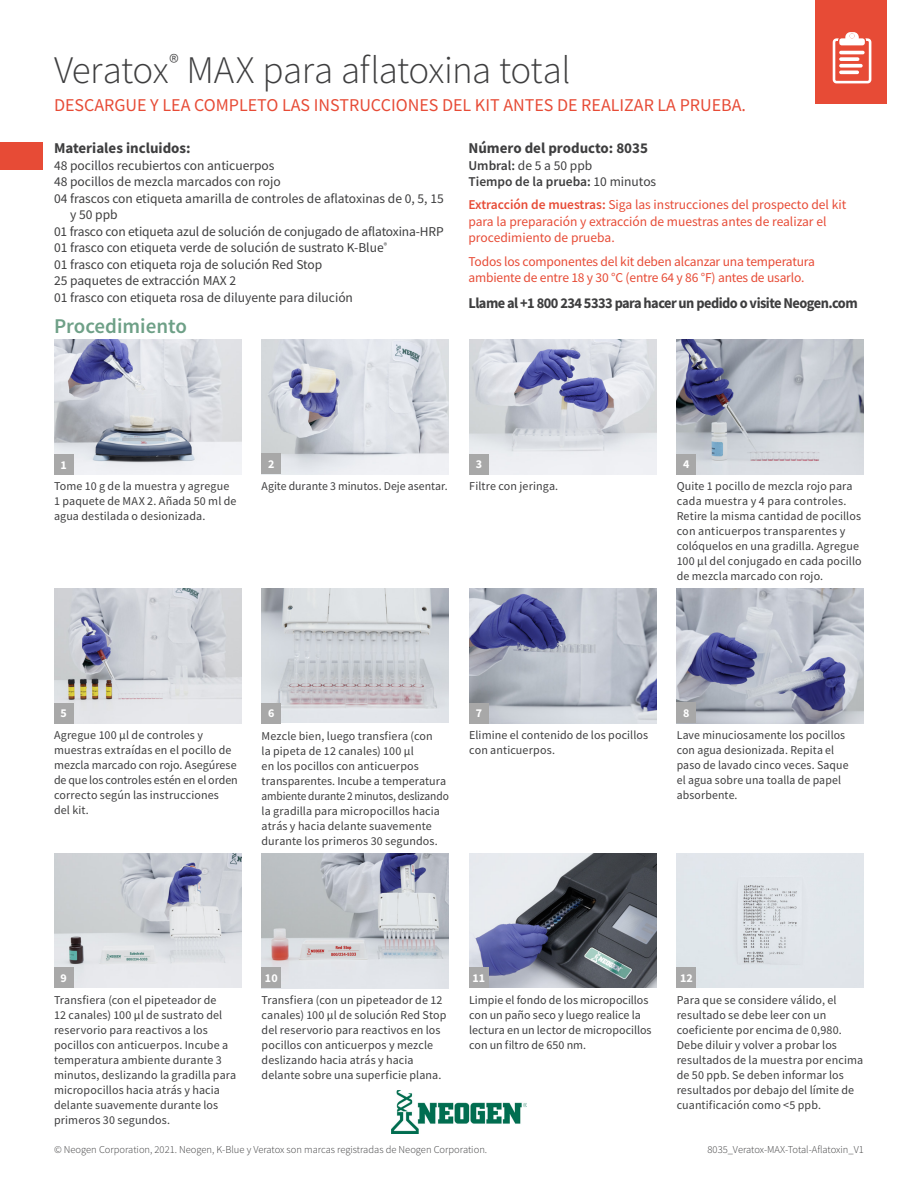
<style>
.page{position:relative;width:918px;height:1188px;background:#fff}
.page>*{position:absolute;margin:0;border:0;box-sizing:border-box;transform-origin:0 0}
.Headline{font:300 39px "Source Sans Pro";letter-spacing:-.015em;color:#3e3e3f}
.Subhead{font:600 21px "Source Sans Pro";color:#6ea087}
.Kit_Instructions{font:18px "Source Sans Pro";color:#e74b36}
.Materials_Provided_S{font:700 15px "Source Sans Pro";letter-spacing:-.035em;color:#3e3e3f;scale:.96 1}
.Materials_Provided_S-2{font:700 15px "Source Sans Pro";color:#3e3e3f}
.Materials_Provided_C{font:13.5px "Source Sans Pro";color:#3e3e3f}
.Materials_Provided_C-2{font:13.5px/16.5px "Source Sans Pro";letter-spacing:-.015em;color:#e74b36}
.Materials_Provided_C-3{font:600 13.5px "Source Sans Pro";color:#3e3e3f}
.Chart_Image_Text{font:12px/15px "Source Sans Pro";letter-spacing:.01em;color:#3e3e3f}
.Image_Text{font:700 12px "Source Sans Pro";color:#fff}
.t1{font:300 10.5px "Source Sans Pro";color:#3e3e3f}
.s1{font-weight:600}
.s2{font-weight:400}
</style>
<div class="page">
<img style="left:469px;top:853px;width:187px;height:135px">
<img style="left:262px;top:853px;width:187px;height:135px">
<img style="left:677px;top:589px;width:187px;height:135px">
<img style="left:469px;top:589px;width:187px;height:134px">
<img style="left:262px;top:589px;width:187px;height:134px">
<img style="left:677px;top:340px;width:187px;height:134px">
<img style="left:54px;top:589px;width:187px;height:134px">
<div style="left:815px;top:0;width:72px;height:104px;background:#e74b36"></div>
<svg style="left:833px;top:32px;width:38px;height:51px"></svg>
<div style="left:0;top:142px;width:42px;height:28px;background:#e74b36"></div>
<img style="left:54px;top:340px;width:187px;height:134px">
<div style="left:54px;top:454px;width:19px;height:20px;background:#a8a8a8"></div>
<div style="left:677px;top:703px;width:19px;height:20px;background:#a8a8a8"></div>
<div style="left:54px;top:703px;width:19px;height:20px;background:#a8a8a8"></div>
<div style="left:262px;top:703px;width:19px;height:20px;background:#a8a8a8"></div>
<div style="left:677px;top:454px;width:19px;height:20px;background:#a8a8a8"></div>
<div style="left:469px;top:703px;width:20px;height:21px;background:#a8a8a8"></div>
<img style="left:54px;top:853px;width:187px;height:135px">
<div style="left:262px;top:967px;width:19px;height:21px;background:#a8a8a8"></div>
<div style="left:54px;top:967px;width:19px;height:21px;background:#a8a8a8"></div>
<img style="left:469px;top:340px;width:187px;height:134px">
<img style="left:262px;top:340px;width:187px;height:134px">
<div style="left:262px;top:454px;width:19px;height:20px;background:#a8a8a8"></div>
<div style="left:469px;top:454px;width:20px;height:21px;background:#a8a8a8"></div>
<div style="left:677px;top:853px;width:187px;height:135px;background:#e1e6ea"></div>
<div style="left:677px;top:967px;width:19px;height:21px;background:#a8a8a8"></div>
<div style="left:469px;top:967px;width:20px;height:21px;background:#a8a8a8"></div>
<img style="left:392px;top:1090px;width:134px;height:44px">
<p class="Headline" style="left:54px;top:46px;width:518px">Veratox<sup>®</sup> MAX para aflatoxina total</p>
<p class="Kit_Instructions" style="left:54px;top:93px;width:694px">DESCARGUE Y LEA COMPLETO LAS INSTRUCCIONES DEL KIT ANTES DE REALIZAR LA PRUEBA.</p>
<p class="Materials_Provided_S-2" style="left:54px;top:138px;width:138px">Materiales incluidos:</p>
<p class="Materials_Provided_C" style="left:54px;top:156px;width:222px">48 pocillos recubiertos con anticuerpos</p>
<p class="Materials_Provided_C" style="left:54px;top:173px;width:228px">48 pocillos de mezcla marcados con rojo</p>
<p class="Materials_Provided_C" style="left:54px;top:189px;width:391px">04 frascos con etiqueta amarilla de controles de aflatoxinas de 0, 5, 15</p>
<p class="Materials_Provided_C" style="left:70px;top:206px;width:49px">y 50 ppb</p>
<p class="Materials_Provided_C" style="left:54px;top:222px;width:391px">01 frasco con etiqueta azul de solución de conjugado de aflatoxina-HRP</p>
<p class="Materials_Provided_C" style="left:54px;top:239px;width:335px">01 frasco con etiqueta verde de solución de sustrato K-Blue<sup>®</sup></p>
<p class="Materials_Provided_C" style="left:54px;top:255px;width:270px">01 frasco con etiqueta roja de solución Red Stop</p>
<p class="Materials_Provided_C" style="left:54px;top:272px;width:184px">25 paquetes de extracción MAX 2</p>
<p class="Materials_Provided_C" style="left:54px;top:288px;width:301px">01 frasco con etiqueta rosa de diluyente para dilución</p>
<p class="Materials_Provided_S-2" style="left:468px;top:138px;width:181px">Número del producto: 8035</p>
<p class="Materials_Provided_C" style="left:468px;top:156px;width:125px"><span class="s1">Umbral:</span> de 5 a 50 ppb</p>
<p class="Materials_Provided_C-3" style="left:468px;top:173px;width:189px">Tiempo de la prueba: <span class="s2">10 minutos</span></p>
<p class="Materials_Provided_C-2" style="left:468px;top:197px;width:379px"><span class="s1">Extracción de muestras:</span> Siga las instrucciones del prospecto del kit para la preparación y extracción de muestras antes de realizar el procedimiento de prueba.</p>
<p class="Materials_Provided_C-2" style="left:468px;top:253px;width:348px">Todos los componentes del kit deben alcanzar una temperatura ambiente de entre 18 y 30 °C (entre 64 y 86 °F) antes de usarlo.</p>
<p class="Materials_Provided_S" style="left:468px;top:293px;width:407px">Llame al +1 800 234 5333 para hacer un pedido o visite Neogen.com</p>
<p class="Subhead" style="left:54px;top:312px;width:134px">Procedimiento</p>
<p class="Image_Text" style="left:61px;top:456px;width:8px">1</p>
<p class="Chart_Image_Text" style="left:54px;top:479px;width:184px">Tome 10 g de la muestra y agregue<br>1 paquete de MAX 2. Añada 50 ml de agua destilada o desionizada.</p>
<p class="Image_Text" style="left:268px;top:456px;width:8px">2</p>
<p class="Image_Text" style="left:476px;top:456px;width:8px">3</p>
<p class="Chart_Image_Text" style="left:262px;top:479px;width:188px">Agite durante 3 minutos. Deje asentar.</p>
<p class="Chart_Image_Text" style="left:469px;top:479px;width:91px">Filtre con jeringa.</p>
<p class="Image_Text" style="left:683px;top:456px;width:8px">4</p>
<p class="Chart_Image_Text" style="left:677px;top:479px;width:187px">Quite 1 pocillo de mezcla rojo para cada muestra y 4 para controles.<br>Retire la misma cantidad de pocillos con anticuerpos transparentes y colóquelos en una gradilla. Agregue 100 µl del conjugado en cada pocillo de mezcla marcado con rojo.</p>
<p class="Image_Text" style="left:61px;top:705px;width:8px">5</p>
<p class="Image_Text" style="left:268px;top:705px;width:8px">6</p>
<p class="Chart_Image_Text" style="left:54px;top:728px;width:179px">Agregue 100 µl de controles y muestras extraídas en el pocillo de</p>
<p class="Chart_Image_Text" style="left:54px;top:758px;width:185px">mezcla marcado con rojo. Asegúrese de que los controles estén en el orden</p>
<p class="Chart_Image_Text" style="left:54px;top:788px;width:167px">correcto según las instrucciones del kit.</p>
<p class="Chart_Image_Text" style="left:262px;top:728px;width:189px">Mezcle bien, luego transfiera (con<br>la pipeta de 12 canales) 100 µl<br>en los pocillos con anticuerpos transparentes. Incube a temperatura ambiente durante 2 minutos, deslizando la gradilla para micropocillos hacia atrás y hacia delante suavemente durante los primeros 30 segundos.</p>
<p class="Image_Text" style="left:476px;top:705px;width:8px">7</p>
<p class="Chart_Image_Text" style="left:469px;top:728px;width:181px">Elimine el contenido de los pocillos con anticuerpos.</p>
<p class="Image_Text" style="left:683px;top:705px;width:8px">8</p>
<p class="Chart_Image_Text" style="left:677px;top:728px;width:173px">Lave minuciosamente los pocillos con agua desionizada. Repita el paso de lavado cinco veces. Saque el agua sobre una toalla de papel absorbente.</p>
<p class="Image_Text" style="left:61px;top:970px;width:8px">9</p>
<p class="Image_Text" style="left:265px;top:970px;width:14px">10</p>
<p class="Chart_Image_Text" style="left:262px;top:992px;width:186px">Transfiera (con un pipeteador de 12 canales) 100 µl de solución Red Stop del reservorio para reactivos en los pocillos con anticuerpos y mezcle deslizando hacia atrás y hacia delante sobre una superficie plana.</p>
<p class="Chart_Image_Text" style="left:54px;top:992px;width:184px">Transfiera (con el pipeteador de<br>12 canales) 100 µl de sustrato del reservorio para reactivos a los pocillos con anticuerpos. Incube a temperatura ambiente durante 3 minutos, deslizando la gradilla para micropocillos hacia atrás y hacia delante suavemente durante los primeros 30 segundos.</p>
<p class="Image_Text" style="left:473px;top:970px;width:14px">11</p>
<p class="Image_Text" style="left:680px;top:970px;width:14px">12</p>
<p class="Chart_Image_Text" style="left:677px;top:992px;width:188px">Para que se considere válido, el resultado se debe leer con un coeficiente por encima de 0,980.<br>Debe diluir y volver a probar los resultados de la muestra por encima de 50 ppb. Se deben informar los resultados por debajo del límite de cuantificación como &lt;5 ppb.</p>
<p class="Chart_Image_Text" style="left:469px;top:992px;width:184px">Limpie el fondo de los micropocillos con un paño seco y luego realice la lectura en un lector de micropocillos con un filtro de 650 nm.</p>
<p class="t1" style="left:54px;top:1143px;width:435px">© Neogen Corporation, 2021. Neogen, K-Blue y Veratox son marcas registradas de Neogen Corporation.</p>
<p class="t1" style="left:708px;top:1143px;width:158px">8035_Veratox-MAX-Total-Aflatoxin_V1</p>
</div>
